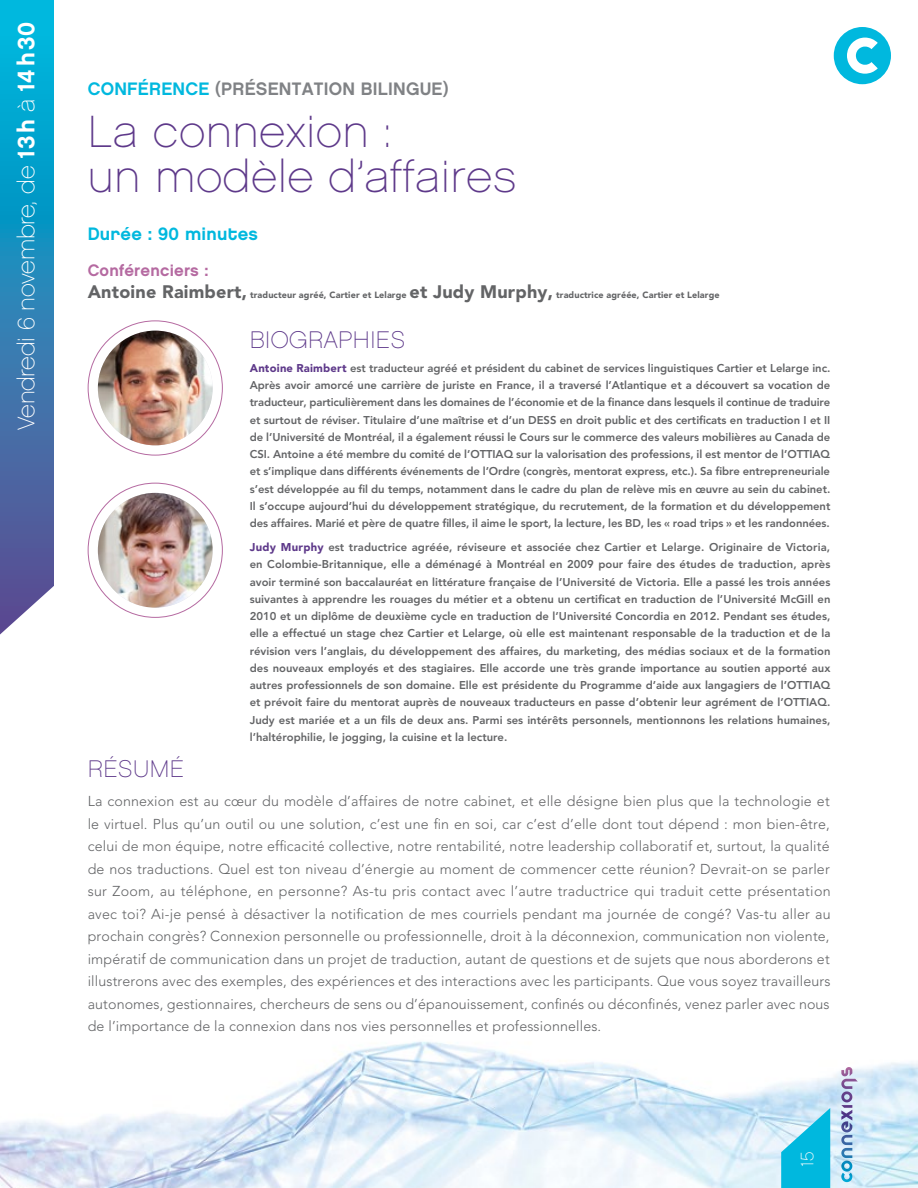
<style>
.page{position:relative;width:918px;height:1188px;background:#fff}
.page>*{position:absolute;margin:0;border:0;box-sizing:border-box;transform-origin:0 0}
.t1{font:45px/45px "Chalet Paris Nineteen Sixty";letter-spacing:.02em;color:#5e398a}
.t2{font:24px "Chalet Paris Nineteen Sixty";letter-spacing:-.015em;color:#fff}
.t3{font:24px "Chalet Paris Nineteen Sixty";letter-spacing:.02em;color:#5e398a}
.t4{font:18px "Chalet New York Nineteen Eighty";letter-spacing:.01em;color:#808285}
.t5{font:18px "Chalet New York Nineteen Eighty";letter-spacing:.01em;color:#00b8de}
.t6{font:18px "Chalet Paris Nineteen Sixty";color:#fff}
.t7{font:16.5px "Chalet New York Nineteen Sixty";letter-spacing:.01em;color:#b56aa1}
.t8{font:300 14.25px/22.5px "Avenir LT Std";letter-spacing:.01em;color:#636466;text-align:justify}
.t9{font:800 11.25px/17.2px "Avenir LT Std";color:#636466;text-align:justify}
.t10{font:900 9px "Avenir LT Std";letter-spacing:.01em;color:#636466}
.s1{font-family:"Chalet New York Nineteen Eighty"}
.s2{color:#00b8de}
.s3{font-size:18px}
.s4{font-weight:900;color:#5e398a}
</style>
<div class="page">
<img style="left:0;top:1041px;width:918px;height:147px">
<svg style="left:781px;top:1108px;width:49px;height:80px;background:#3bc5e4"></svg>
<svg style="left:841px;top:1067px;width:17px;height:89px;background:#b1bad8"></svg>
<svg style="left:0;top:0;width:54px;height:634px;background:#2f89ba"></svg>
<div style="left:834px;top:27px;width:57px;height:57px;background:#00b8de;border-radius:50%"></div>
<svg style="left:847px;top:38px;width:31px;height:36px"></svg>
<img style="left:98px;top:331px;width:115px;height:114px;border-radius:57px">
<img style="left:98px;top:493px;width:115px;height:115px;border-radius:57px">
<h2 class="t2" style="left:13px;top:430px;width:409px;rotate:-90deg">Vendredi 6 novembre, de <span class="s1">13H</span> à <span class="s1">14H30</span></h2>
<h3 class="t4" style="left:88px;top:78px;width:362px"><span class="s2">CONFÉRENCE</span> (PRÉSENTATION BILINGUE)</h3>
<h1 class="t1" style="left:88px;top:109px;width:430px">La connexion :<br>un modèle d’affaires</h1>
<h3 class="t5" style="left:88px;top:223px;width:172px">DURÉE : 90 MINUTES</h3>
<h3 class="t7" style="left:88px;top:260px;width:122px">Conférenciers :</h3>
<p class="t10" style="left:88px;top:290px;width:633px"><span class="s3">Antoine Raimbert,</span> traducteur agréé, Cartier et Lelarge <span class="s3">et Judy Murphy,</span> traductrice agréée, Cartier et Lelarge</p>
<h2 class="t3" style="left:250px;top:326px;width:155px">BIOGRAPHIES</h2>
<p class="t9" style="left:250px;top:359px;width:582px"><span class="s4">Antoine Raimbert</span> est traducteur agréé et président du cabinet de services linguistiques Cartier et Lelarge inc.<br>Après avoir amorcé une carrière de juriste en France, il a traversé l’Atlantique et a découvert sa vocation de traducteur, particulièrement dans les domaines de l’économie et de la finance dans lesquels il continue de traduire et surtout de réviser. Titulaire d’une maîtrise et d’un DESS en droit public et des certificats en traduction I et II de l’Université de Montréal, il a également réussi le Cours sur le commerce des valeurs mobilières au Canada de CSI. Antoine a été membre du comité de l’OTTIAQ sur la valorisation des professions, il est mentor de l’OTTIAQ et s’implique dans différents événements de l’Ordre (congrès, mentorat express, etc.). Sa fibre entrepreneuriale s’est développée au fil du temps, notamment dans le cadre du plan de relève mis en œuvre au sein du cabinet.<br>Il s’occupe aujourd’hui du développement stratégique, du recrutement, de la formation et du développement des affaires. Marié et père de quatre filles, il aime le sport, la lecture, les BD, les « road trips » et les randonnées.</p>
<p class="t9" style="left:250px;top:539px;width:582px"><span class="s4">Judy Murphy</span> est traductrice agréée, réviseure et associée chez Cartier et Lelarge. Originaire de Victoria, en Colombie-Britannique, elle a déménagé à Montréal en 2009 pour faire des études de traduction, après avoir terminé son baccalauréat en littérature française de l’Université de Victoria. Elle a passé les trois années suivantes à apprendre les rouages du métier et a obtenu un certificat en traduction de l’Université McGill en 2010 et un diplôme de deuxième cycle en traduction de l’Université Concordia en 2012. Pendant ses études, elle a effectué un stage chez Cartier et Lelarge, où elle est maintenant responsable de la traduction et de la révision vers l’anglais, du développement des affaires, du marketing, des médias sociaux et de la formation des nouveaux employés et des stagiaires. Elle accorde une très grande importance au soutien apporté aux autres professionnels de son domaine. Elle est présidente du Programme d’aide aux langagiers de l’OTTIAQ et prévoit faire du mentorat auprès de nouveaux traducteurs en passe d’obtenir leur agrément de l’OTTIAQ.<br>Judy est mariée et a un fils de deux ans. Parmi ses intérêts personnels, mentionnons les relations humaines, l’haltérophilie, le jogging, la cuisine et la lecture.</p>
<h2 class="t3" style="left:88px;top:755px;width:33px">RÉSUMÉ</h2>
<p class="t8" style="left:88px;top:790px;width:744px">La connexion est au cœur du modèle d’affaires de notre cabinet, et elle désigne bien plus que la technologie et le virtuel. Plus qu’un outil ou une solution, c’est une fin en soi, car c’est d’elle dont tout dépend : mon bien-être, celui de mon équipe, notre efficacité collective, notre rentabilité, notre leadership collaboratif et, surtout, la qualité de nos traductions. Quel est ton niveau d’énergie au moment de commencer cette réunion? Devrait-on se parler sur Zoom, au téléphone, en personne? As-tu pris contact avec l’autre traductrice qui traduit cette présentation avec toi? Ai-je pensé à désactiver la notification de mes courriels pendant ma journée de congé? Vas-tu aller au prochain congrès? Connexion personnelle ou professionnelle, droit à la déconnexion, communication non violente, impératif de communication dans un projet de traduction, autant de questions et de sujets que nous aborderons et illustrerons avec des exemples, des expériences et des interactions avec les participants. Que vous soyez travailleurs autonomes, gestionnaires, chercheurs de sens ou d’épanouissement, confinés ou déconfinés, venez parler avec nous de l’importance de la connexion dans nos vies personnelles et professionnelles.</p>
<h3 class="t6" style="left:797px;top:1167px;width:17px;rotate:-90deg">15</h3>
</div>
